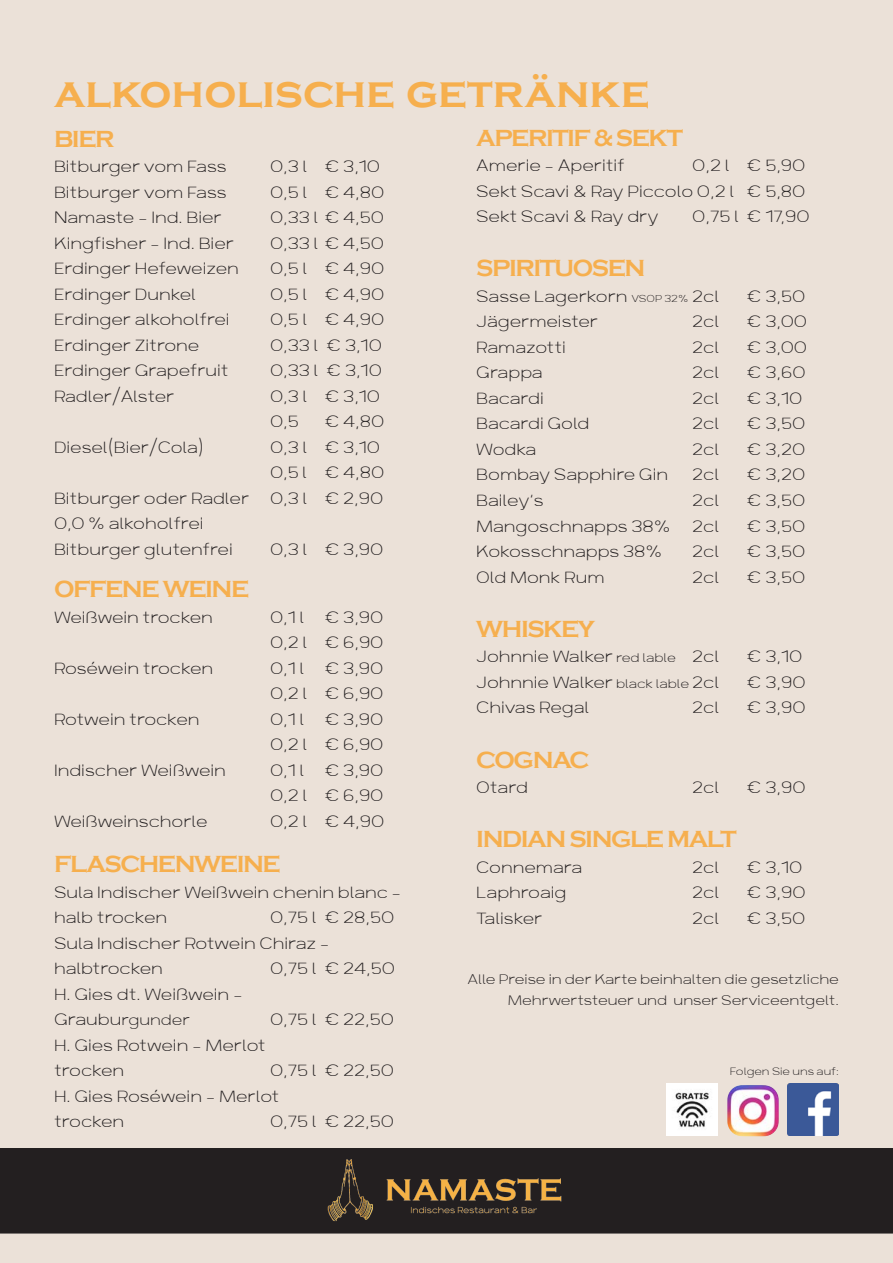
<style>
.page{position:relative;width:893px;height:1263px;background:#ebe1d8}
.page>*{position:absolute;margin:0;border:0;box-sizing:border-box;transform-origin:0 0}
.t1{font:700 45px "Copperplate Gothic";color:#f6af4e}
.t2{font:700 24px "Copperplate Gothic";letter-spacing:-.06em;color:#f6af4e}
.t3{font:100 19.5px/25.5px "Breul Grotesk A";color:#231f20}
.t4{font:100 18px "Breul Grotesk A";color:#231f20}
.t5{font:100 16.5px/21px "Breul Grotesk A";color:#231f20;text-align:right}
.t6{font:100 12.75px "Breul Grotesk A";color:#231f20}
.s1{font-size:19.5px}
.s2{font-size:12px}
.s3{font-size:15px}
</style>
<div class="page">
<img style="left:788px;top:1084px;width:51px;height:51px">
<img style="left:666px;top:1084px;width:51px;height:51px">
<div style="left:0;top:1148px;width:893px;height:85px;background:#231f20"></div>
<img style="left:297px;top:1154px;width:299px;height:74px">
<img style="left:727px;top:1085px;width:52px;height:51px">
<p class="t1" style="left:54px;top:67px;width:597px">alkoholische getränke</p>
<p class="t2" style="left:54px;top:125px;width:62px">BIER</p>
<p class="t3" style="left:54px;top:153px;width:174px">Bitburger vom Fass</p>
<p class="t3" style="left:270px;top:153px;width:112px">0,3 l € 3,10</p>
<p class="t3" style="left:54px;top:179px;width:174px">Bitburger vom Fass</p>
<p class="t3" style="left:270px;top:179px;width:116px">0,5 l € 4,80</p>
<p class="t3" style="left:54px;top:204px;width:169px">Namaste - Ind. Bier</p>
<p class="t3" style="left:270px;top:204px;width:115px">0,33 l € 4,50</p>
<p class="t3" style="left:54px;top:230px;width:182px">Kingfisher - Ind. Bier</p>
<p class="t3" style="left:270px;top:230px;width:115px">0,33 l € 4,50</p>
<p class="t3" style="left:54px;top:255px;width:186px">Erdinger Hefeweizen</p>
<p class="t3" style="left:270px;top:255px;width:116px">0,5 l € 4,90</p>
<p class="t3" style="left:54px;top:281px;width:143px">Erdinger Dunkel</p>
<p class="t3" style="left:270px;top:281px;width:116px">0,5 l € 4,90</p>
<p class="t3" style="left:54px;top:306px;width:177px">Erdinger alkoholfrei</p>
<p class="t3" style="left:270px;top:306px;width:116px">0,5 l € 4,90</p>
<p class="t3" style="left:54px;top:332px;width:147px">Erdinger Zitrone</p>
<p class="t3" style="left:270px;top:332px;width:113px">0,33 l € 3,10</p>
<p class="t3" style="left:54px;top:357px;width:176px">Erdinger Grapefruit</p>
<p class="t3" style="left:270px;top:357px;width:113px">0,33 l € 3,10</p>
<p class="t3" style="left:54px;top:383px;width:122px">Radler/Alster</p>
<p class="t3" style="left:270px;top:383px;width:112px">0,3 l € 3,10<br>0,5</p>
<p class="t3" style="left:324px;top:408px;width:62px">€ 4,80</p>
<p class="t3" style="left:54px;top:434px;width:151px">Diesel(Bier/Cola)</p>
<p class="t3" style="left:270px;top:434px;width:116px">0,3 l € 3,10<br>0,5 l € 4,80</p>
<p class="t3" style="left:54px;top:485px;width:331px">Bitburger oder Radler 0,3 l € 2,90<br>0,0 % alkoholfrei</p>
<p class="t3" style="left:54px;top:536px;width:180px">Bitburger glutenfrei</p>
<p class="t3" style="left:270px;top:536px;width:115px">0,3 l € 3,90</p>
<p class="t2" style="left:54px;top:576px;width:197px">OFFENE WEINE</p>
<p class="t3" style="left:54px;top:604px;width:160px">Weißwein trocken</p>
<p class="t3" style="left:270px;top:604px;width:115px">0,1 l € 3,90<br>0,2 l € 6,90</p>
<p class="t3" style="left:54px;top:655px;width:161px">Roséwein trocken</p>
<p class="t3" style="left:270px;top:655px;width:115px">0,1 l € 3,90</p>
<p class="t3" style="left:270px;top:680px;width:115px">0,2 l € 6,90</p>
<p class="t3" style="left:54px;top:706px;width:147px">Rotwein trocken</p>
<p class="t3" style="left:270px;top:706px;width:115px">0,1 l € 3,90</p>
<p class="t3" style="left:270px;top:731px;width:115px">0,2 l € 6,90</p>
<p class="t3" style="left:54px;top:757px;width:173px">Indischer Weißwein</p>
<p class="t3" style="left:270px;top:757px;width:115px">0,1 l € 3,90</p>
<p class="t3" style="left:270px;top:782px;width:115px">0,2 l € 6,90</p>
<p class="t3" style="left:54px;top:808px;width:155px">Weißweinschorle</p>
<p class="t3" style="left:270px;top:808px;width:116px">0,2 l € 4,90</p>
<p class="t2" style="left:54px;top:851px;width:228px">FLASCHENWEINE</p>
<p class="t3" style="left:54px;top:879px;width:349px">Sula Indischer Weißwein chenin blanc - halb trocken</p>
<p class="t3" style="left:270px;top:905px;width:126px">0,75 l € 28,50</p>
<p class="t3" style="left:54px;top:930px;width:277px">Sula Indischer Rotwein Chiraz -</p>
<p class="t3" style="left:54px;top:956px;width:110px">halbtrocken</p>
<p class="t3" style="left:270px;top:956px;width:126px">0,75 l € 24,50</p>
<p class="t3" style="left:54px;top:981px;width:190px">H. Gies dt. Weißwein -</p>
<p class="t4" style="left:54px;top:1010px;width:138px"><span class="s1">Graubu</span>rgunder</p>
<p class="t3" style="left:270px;top:1007px;width:125px">0,75 l € 22,50</p>
<p class="t3" style="left:54px;top:1032px;width:213px">H. Gies Rotwein - Merlot</p>
<p class="t3" style="left:54px;top:1058px;width:72px">trocken</p>
<p class="t3" style="left:270px;top:1058px;width:125px">0,75 l € 22,50</p>
<p class="t3" style="left:54px;top:1083px;width:227px">H. Gies Roséwein - Merlot</p>
<p class="t3" style="left:54px;top:1109px;width:72px">trocken</p>
<p class="t3" style="left:270px;top:1109px;width:125px">0,75 l € 22,50</p>
<p class="t2" style="left:476px;top:124px;width:208px">APERITIF &amp; SEKT</p>
<p class="t3" style="left:476px;top:153px;width:150px">Amerie - Aperitif</p>
<p class="t3" style="left:692px;top:153px;width:115px">0,2 l € 5,90</p>
<p class="t3" style="left:476px;top:178px;width:331px">Sekt Scavi &amp; Ray Piccolo 0,2 l € 5,80</p>
<p class="t3" style="left:476px;top:204px;width:184px">Sekt Scavi &amp; Ray dry</p>
<p class="t3" style="left:692px;top:204px;width:119px">0,75 l € 17,90</p>
<p class="t2" style="left:476px;top:255px;width:171px">SPIRITUOSEN</p>
<p class="t3" style="left:476px;top:283px;width:244px">Sasse Lagerkorn <span class="s2">VSOP 32%</span> 2cl</p>
<p class="t3" style="left:746px;top:283px;width:60px">€ 3,50</p>
<p class="t3" style="left:476px;top:309px;width:123px">Jägermeister</p>
<p class="t3" style="left:692px;top:309px;width:28px">2cl</p>
<p class="t3" style="left:746px;top:309px;width:62px">€ 3,00</p>
<p class="t3" style="left:476px;top:334px;width:91px">Ramazotti</p>
<p class="t3" style="left:692px;top:334px;width:28px">2cl</p>
<p class="t3" style="left:746px;top:334px;width:62px">€ 3,00</p>
<p class="t3" style="left:476px;top:360px;width:68px">Grappa</p>
<p class="t3" style="left:692px;top:360px;width:28px">2cl</p>
<p class="t3" style="left:746px;top:360px;width:61px">€ 3,60</p>
<p class="t3" style="left:476px;top:385px;width:69px">Bacardi</p>
<p class="t3" style="left:692px;top:385px;width:28px">2cl</p>
<p class="t3" style="left:746px;top:385px;width:58px">€ 3,10</p>
<p class="t3" style="left:476px;top:411px;width:115px">Bacardi Gold</p>
<p class="t3" style="left:692px;top:411px;width:28px">2cl</p>
<p class="t3" style="left:746px;top:411px;width:60px">€ 3,50</p>
<p class="t3" style="left:476px;top:436px;width:62px">Wodka</p>
<p class="t3" style="left:692px;top:436px;width:28px">2cl</p>
<p class="t3" style="left:746px;top:436px;width:61px">€ 3,20</p>
<p class="t3" style="left:476px;top:462px;width:244px">Bombay Sapphire Gin 2cl</p>
<p class="t3" style="left:746px;top:462px;width:61px">€ 3,20</p>
<p class="t3" style="left:476px;top:487px;width:69px">Bailey‘s</p>
<p class="t3" style="left:692px;top:487px;width:28px">2cl</p>
<p class="t3" style="left:746px;top:487px;width:60px">€ 3,50</p>
<p class="t3" style="left:476px;top:513px;width:244px">Mangoschnapps 38% 2cl</p>
<p class="t3" style="left:746px;top:513px;width:60px">€ 3,50</p>
<p class="t3" style="left:476px;top:538px;width:187px">Kokosschnapps 38%</p>
<p class="t3" style="left:692px;top:538px;width:28px">2cl</p>
<p class="t3" style="left:746px;top:538px;width:60px">€ 3,50</p>
<p class="t3" style="left:476px;top:564px;width:130px">Old Monk Rum</p>
<p class="t3" style="left:692px;top:564px;width:28px">2cl</p>
<p class="t3" style="left:746px;top:564px;width:60px">€ 3,50</p>
<p class="t2" style="left:476px;top:615px;width:120px">WHISKEY</p>
<p class="t3" style="left:476px;top:644px;width:244px">Johnnie Walker <span class="s3">red lable</span> 2cl</p>
<p class="t3" style="left:746px;top:644px;width:58px">€ 3,10</p>
<p class="t3" style="left:476px;top:669px;width:244px">Johnnie Walker <span class="s3">black lable</span> 2cl</p>
<p class="t3" style="left:746px;top:669px;width:61px">€ 3,90</p>
<p class="t3" style="left:476px;top:695px;width:115px">Chivas Regal</p>
<p class="t3" style="left:692px;top:695px;width:28px">2cl</p>
<p class="t3" style="left:746px;top:695px;width:61px">€ 3,90</p>
<p class="t2" style="left:476px;top:746px;width:115px">COGNAC</p>
<p class="t3" style="left:476px;top:774px;width:53px">Otard</p>
<p class="t3" style="left:692px;top:774px;width:28px">2cl</p>
<p class="t3" style="left:746px;top:774px;width:61px">€ 3,90</p>
<p class="t2" style="left:476px;top:826px;width:262px">INDIAN SINGLE MALT</p>
<p class="t3" style="left:476px;top:854px;width:107px">Connemara</p>
<p class="t3" style="left:692px;top:854px;width:28px">2cl</p>
<p class="t3" style="left:746px;top:854px;width:58px">€ 3,10</p>
<p class="t3" style="left:476px;top:880px;width:92px">Laphroaig</p>
<p class="t3" style="left:692px;top:880px;width:28px">2cl</p>
<p class="t3" style="left:746px;top:880px;width:61px">€ 3,90</p>
<p class="t3" style="left:476px;top:905px;width:68px">Talisker</p>
<p class="t3" style="left:692px;top:905px;width:28px">2cl</p>
<p class="t3" style="left:746px;top:905px;width:60px">€ 3,50</p>
<p class="t5" style="left:467px;top:969px;width:373px">Alle Preise in der Karte beinhalten die gesetzliche<br>Mehrwertsteuer und unser Serviceentgelt.</p>
<p class="t6" style="left:730px;top:1064px;width:111px">Folgen Sie uns auf:</p>
</div>
